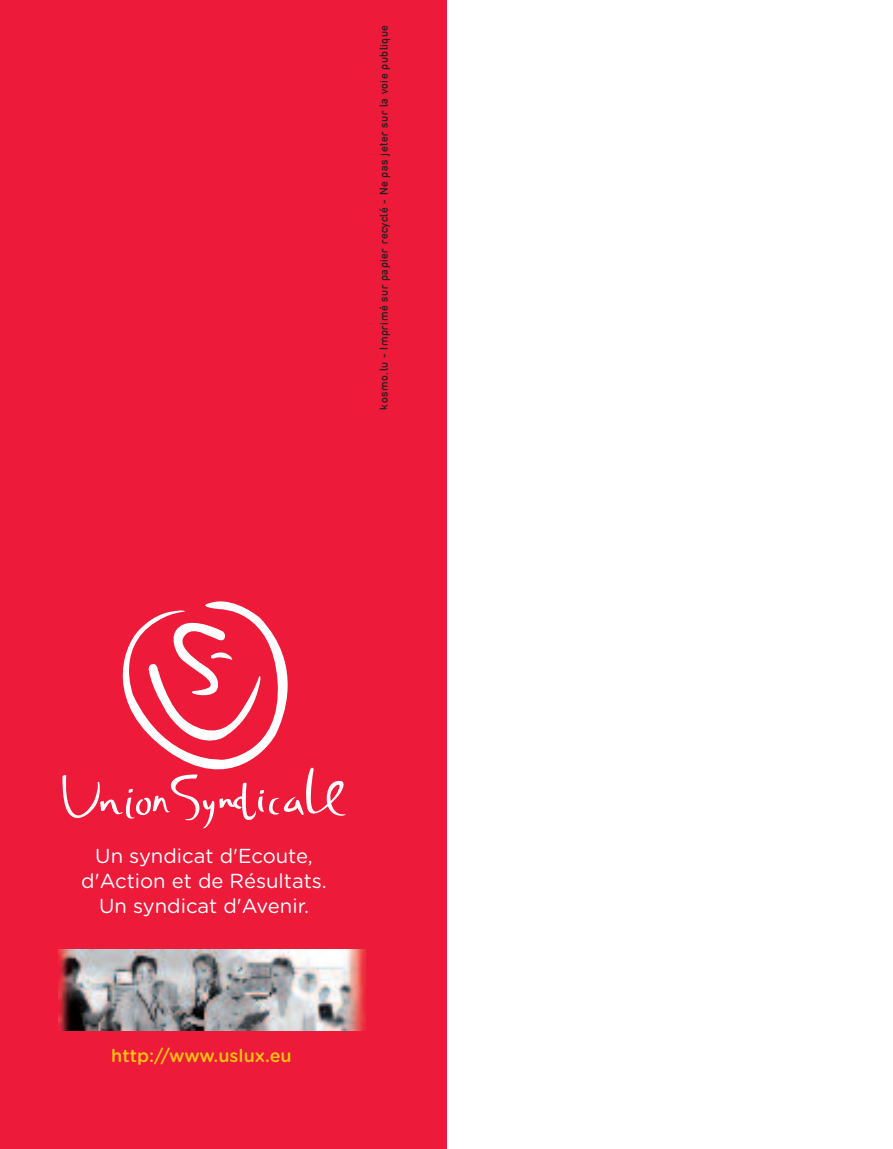
<style>
.page{position:relative;width:893px;height:1149px;background:#fff}
.page>*{position:absolute;margin:0;border:0;box-sizing:border-box;transform-origin:0 0}
.t1{font:20.25px/24.8px "Gotham Rounded";color:#fff;text-align:center}
.t2{font:500 18px "Gotham Rounded";color:#fec210}
.t3{font:11.25px "DIN Rnder";letter-spacing:.05em;color:#231f20}
</style>
<div class="page">
<div style="left:0;top:0;width:446px;height:1148px;background:#ed1a3a"></div>
<svg style="left:62px;top:601px;width:284px;height:227px"></svg>
<img style="left:58px;top:949px;width:308px;height:81px">
<p class="t3" style="left:380px;top:409px;width:386px;rotate:-90deg">kosmo.lu - Imprimé sur papier recyclé - Ne pas jeter sur la voie publique</p>
<p class="t1" style="left:81px;top:845px;width:247px">Un syndicat d'Ecoute, d'Action et de Résultats.<br>Un syndicat d'Avenir.</p>
<p class="t2" style="left:111px;top:1049px;width:182px">http://www.uslux.eu</p>
</div>
